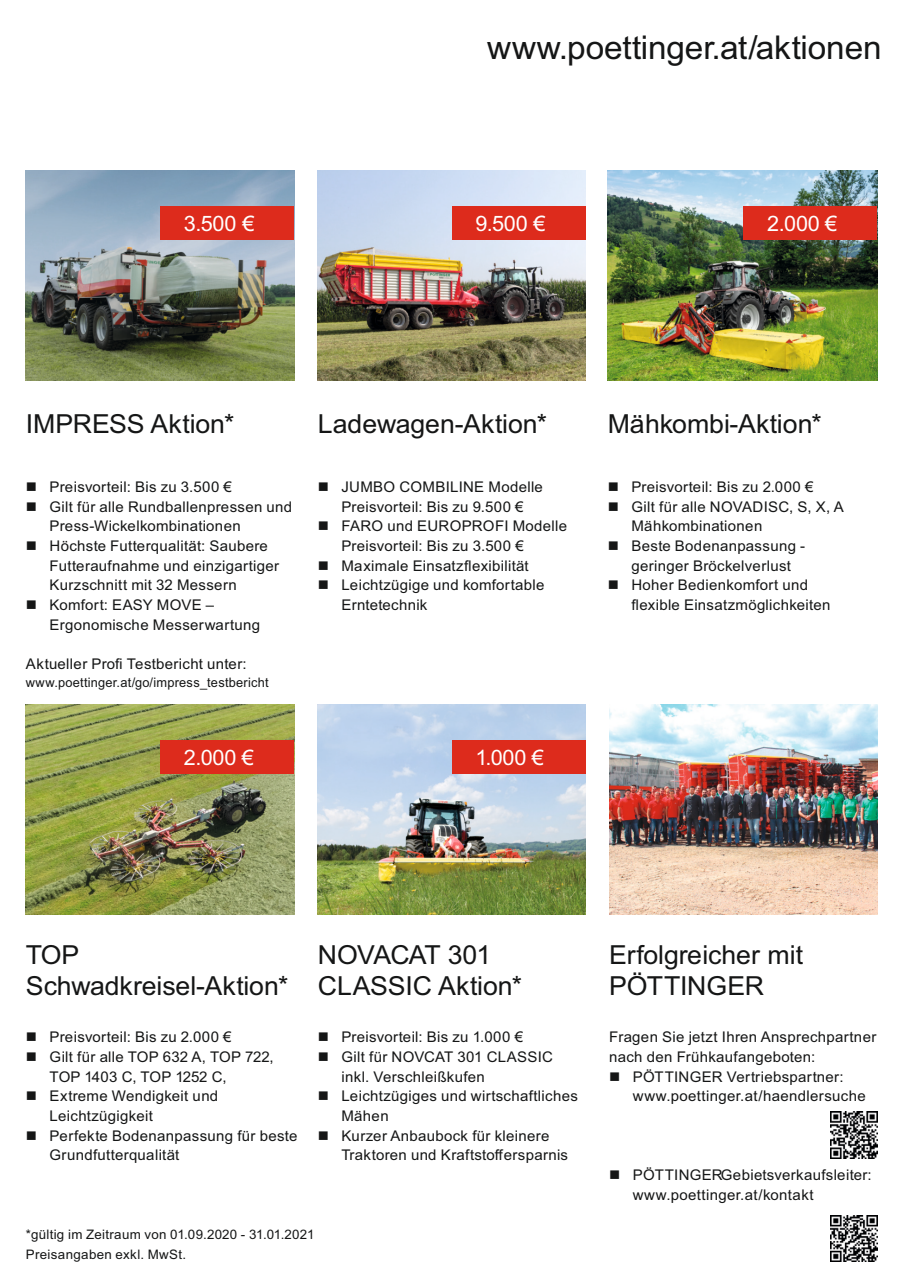
<style>
.page{position:relative;width:902px;height:1272px;background:#fff}
.page>*{position:absolute;margin:0;border:0;box-sizing:border-box;transform-origin:0 0}
.t1{font:32.7px "Arial";letter-spacing:-.005em;color:#151616}
.t2{font:26.25px/31.5px "Arial";letter-spacing:-.005em;color:#151616}
.t3{font:21.3px "Arial";letter-spacing:-.01em;color:#fff}
.t4{font:14.7px/19.6px "Arial";letter-spacing:.02em;color:#151616}
.t5{font:13.05px/19.6px "Arial";letter-spacing:.02em;color:#151616}
</style>
<div class="page">
<img style="left:609px;top:704px;width:268px;height:210px">
<img style="left:318px;top:704px;width:267px;height:210px">
<img style="left:26px;top:704px;width:268px;height:210px">
<img style="left:26px;top:170px;width:268px;height:210px">
<img style="left:318px;top:170px;width:267px;height:210px">
<img style="left:607px;top:170px;width:270px;height:210px">
<div style="left:160px;top:206px;width:134px;height:34px;background:#dd2b1c"></div>
<div style="left:451px;top:206px;width:134px;height:34px;background:#dd2b1c"></div>
<div style="left:743px;top:206px;width:134px;height:34px;background:#dd2b1c"></div>
<div style="left:160px;top:740px;width:134px;height:34px;background:#dd2b1c"></div>
<div style="left:451px;top:740px;width:134px;height:34px;background:#dd2b1c"></div>
<img style="left:830px;top:1111px;width:47px;height:47px">
<img style="left:830px;top:1215px;width:47px;height:46px">
<h1 class="t1" style="left:487px;top:36px;width:396px">www.poettinger.at/aktionen</h1>
<h3 class="t3" style="left:184px;top:215px;width:72px">3.500 €</h3>
<h3 class="t3" style="left:475px;top:215px;width:72px">9.500 €</h3>
<h3 class="t3" style="left:767px;top:215px;width:72px">2.000 €</h3>
<h2 class="t2" style="left:26px;top:410px;width:210px">IMPRESS Aktion*</h2>
<h2 class="t2" style="left:318px;top:410px;width:231px">Ladewagen-Aktion*</h2>
<h2 class="t2" style="left:607px;top:410px;width:215px">Mähkombi-Aktion*</h2>
<p class="t4" style="left:26px;top:478px;width:207px">■ Preisvorteil: Bis zu 3.500 €</p>
<p class="t4" style="left:50px;top:498px;width:244px;text-indent:-24px">■ Gilt für alle Rundballenpressen und<br>Press-Wickelkombinationen</p>
<p class="t4" style="left:50px;top:537px;width:231px;text-indent:-24px">■ Höchste Futterqualität: Saubere<br>Futteraufnahme und einzigartiger<br>Kurzschnitt mit 32 Messern</p>
<p class="t4" style="left:50px;top:596px;width:212px;text-indent:-24px">■ Komfort: EASY MOVE –<br>Ergonomische Messerwartung</p>
<p class="t4" style="left:26px;top:655px;width:222px">Aktueller Profi Testbericht unter:</p>
<p class="t5" style="left:26px;top:673px;width:244px">www.poettinger.at/go/impress_testbericht</p>
<p class="t4" style="left:318px;top:478px;width:227px;text-align:center">■ JUMBO COMBILINE Modelle<br>Preisvorteil: Bis zu 9.500 €</p>
<p class="t4" style="left:341px;top:517px;width:227px;text-indent:-24px">■ FARO und EUROPROFI Modelle<br>Preisvorteil: Bis zu 3.500 €</p>
<p class="t4" style="left:318px;top:557px;width:212px">■ Maximale Einsatzflexibilität</p>
<p class="t4" style="left:341px;top:576px;width:204px;text-indent:-24px">■ Leichtzügige und komfortable<br>Erntetechnik</p>
<p class="t4" style="left:607px;top:478px;width:207px">■ Preisvorteil: Bis zu 2.000 €</p>
<p class="t4" style="left:631px;top:498px;width:214px;text-indent:-24px">■ Gilt für alle NOVADISC, S, X, A<br>Mähkombinationen</p>
<p class="t4" style="left:631px;top:537px;width:175px;text-indent:-24px">■ Beste Bodenanpassung - geringer Bröckelverlust</p>
<p class="t4" style="left:631px;top:576px;width:200px;text-indent:-24px">■ Hoher Bedienkomfort und flexible Einsatzmöglichkeiten</p>
<h3 class="t3" style="left:184px;top:749px;width:72px">2.000 €</h3>
<h3 class="t3" style="left:475px;top:749px;width:70px">1.000 €</h3>
<h2 class="t2" style="left:26px;top:941px;width:264px">TOP<br>Schwadkreisel-Aktion*</h2>
<p class="t4" style="left:26px;top:1028px;width:207px">■ Preisvorteil: Bis zu 2.000 €</p>
<p class="t4" style="left:50px;top:1048px;width:226px;text-indent:-24px">■ Gilt für alle TOP 632 A, TOP 722,<br>TOP 1403 C, TOP 1252 C,</p>
<p class="t4" style="left:50px;top:1087px;width:170px;text-indent:-24px">■ Extreme Wendigkeit und<br>Leichtzügigkeit</p>
<p class="t4" style="left:50px;top:1127px;width:249px;text-indent:-24px">■ Perfekte Bodenanpassung für beste<br>Grundfutterqualität</p>
<h2 class="t2" style="left:318px;top:941px;width:206px">NOVACAT 301<br>CLASSIC Aktion*</h2>
<p class="t4" style="left:318px;top:1028px;width:207px">■ Preisvorteil: Bis zu 1.000 €</p>
<p class="t4" style="left:341px;top:1048px;width:213px;text-indent:-24px">■ Gilt für NOVCAT 301 CLASSIC inkl. Verschleißkufen</p>
<p class="t4" style="left:341px;top:1087px;width:238px;text-indent:-24px">■ Leichtzügiges und wirtschaftliches<br>Mähen</p>
<p class="t4" style="left:341px;top:1127px;width:228px;text-indent:-24px">■ Kurzer Anbaubock für kleinere<br>Traktoren und Kraftstoffersparnis</p>
<p class="t5" style="left:26px;top:1225px;width:290px">*gültig im Zeitraum von 01.09.2020 - 31.01.2021<br>Preisangaben exkl. MwSt.</p>
<h2 class="t2" style="left:609px;top:941px;width:195px">Erfolgreicher mit<br>PÖTTINGER</h2>
<p class="t4" style="left:609px;top:1028px;width:268px">Fragen Sie jetzt Ihren Ansprechpartner nach den Frühkaufangeboten:</p>
<p class="t4" style="left:632px;top:1068px;width:234px;text-indent:-24px">■ PÖTTINGER Vertriebspartner: www.poettinger.at/haendlersuche</p>
<p class="t4" style="left:632px;top:1166px;width:240px;text-indent:-24px">■ PÖTTINGERGebietsverkaufsleiter: www.poettinger.at/kontakt</p>
</div>
